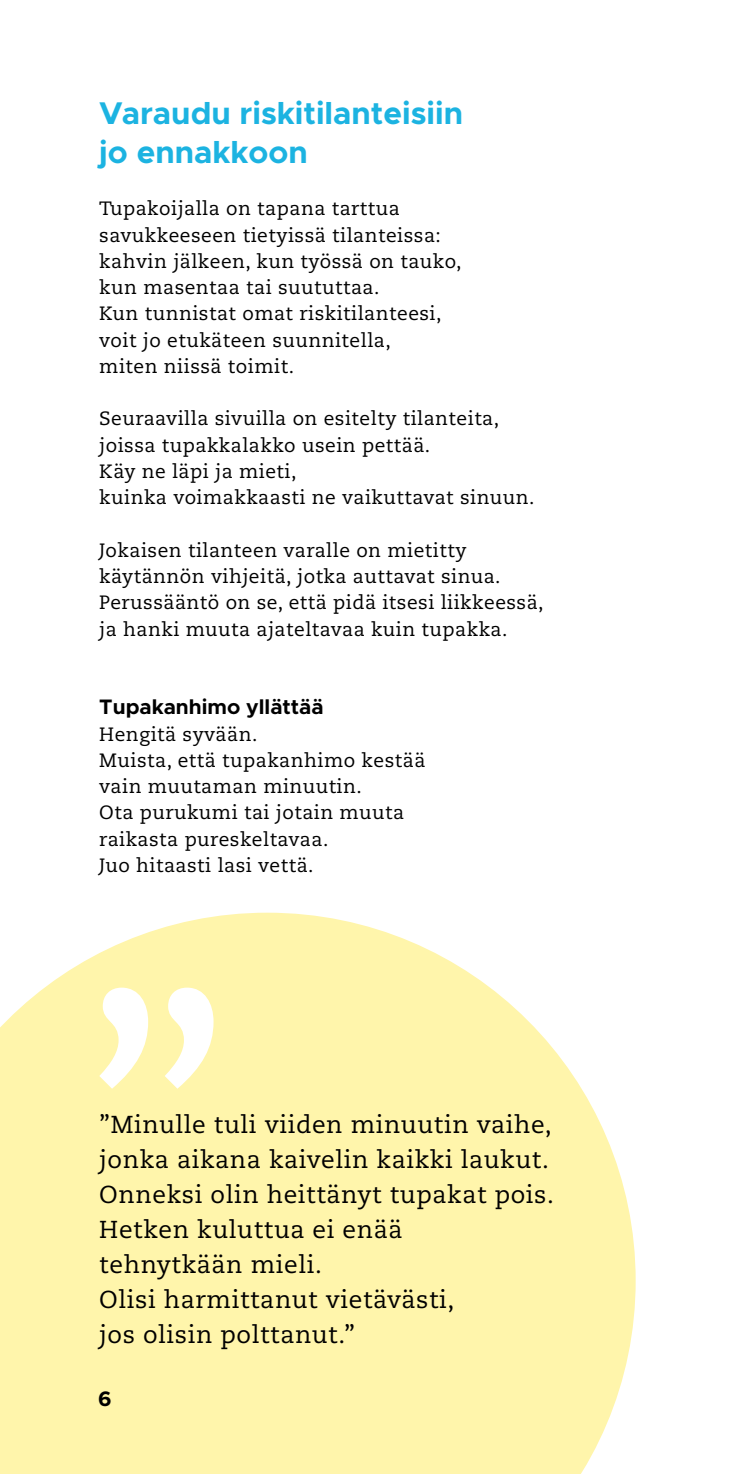
<style>
.page{position:relative;width:735px;height:1474px;background:#fff}
.page>*{position:absolute;margin:0;border:0;box-sizing:border-box;transform-origin:0 0}
.Otsikko1{font:700 31.5px/38.5px "Metropolis";color:#1cb3e1}
.Sitaatti{font:24.5px/35px "Caecilia LT Std";letter-spacing:.025em;color:#000}
.Ots2{font:700 21px "Metropolis";color:#000}
.Leipis{font:19.25px "Caecilia LT Std";letter-spacing:.025em;color:#000}
</style>
<div class="page">
<svg style="left:0;top:912px;width:635px;height:561px;background:#fff6b5"></svg>
<svg style="left:99px;top:987px;width:114px;height:101px"></svg>
<p class="Otsikko1" style="left:99px;top:94px;width:365px">Varaudu riskitilanteisiin jo ennakkoon</p>
<p class="Leipis" style="left:99px;top:197px;width:302px">Tupakoijalla on tapana tarttua</p>
<p class="Leipis" style="left:99px;top:224px;width:343px">savukkeeseen tietyissä tilanteissa:</p>
<p class="Leipis" style="left:99px;top:250px;width:363px">kahvin jälkeen, kun työssä on tauko,</p>
<p class="Leipis" style="left:99px;top:276px;width:281px">kun masentaa tai suututtaa.</p>
<p class="Leipis" style="left:99px;top:302px;width:343px">Kun tunnistat omat riskitilanteesi,</p>
<p class="Leipis" style="left:99px;top:329px;width:293px">voit jo etukäteen suunnitella,</p>
<p class="Leipis" style="left:99px;top:355px;width:196px">miten niissä toimit.</p>
<p class="Leipis" style="left:99px;top:407px;width:401px">Seuraavilla sivuilla on esitelty tilanteita,</p>
<p class="Leipis" style="left:99px;top:434px;width:332px">joissa tupakkalakko usein pettää.</p>
<p class="Leipis" style="left:99px;top:460px;width:198px">Käy ne läpi ja mieti,</p>
<p class="Leipis" style="left:99px;top:486px;width:436px">kuinka voimakkaasti ne vaikuttavat sinuun.</p>
<p class="Leipis" style="left:99px;top:539px;width:368px">Jokaisen tilanteen varalle on mietitty</p>
<p class="Leipis" style="left:99px;top:565px;width:402px">käytännön vihjeitä, jotka auttavat sinua.</p>
<p class="Leipis" style="left:99px;top:591px;width:445px">Perussääntö on se, että pidä itsesi liikkeessä,</p>
<p class="Leipis" style="left:99px;top:617px;width:409px">ja hanki muuta ajateltavaa kuin tupakka.</p>
<p class="Ots2" style="left:99px;top:693px;width:226px">Tupakanhimo yllättää</p>
<p class="Leipis" style="left:99px;top:722px;width:159px">Hengitä syvään.</p>
<p class="Leipis" style="left:99px;top:749px;width:327px">Muista, että tupakanhimo kestää</p>
<p class="Leipis" style="left:99px;top:775px;width:264px">vain muutaman minuutin.</p>
<p class="Leipis" style="left:99px;top:801px;width:306px">Ota purukumi tai jotain muuta</p>
<p class="Leipis" style="left:99px;top:827px;width:230px">raikasta pureskeltavaa.</p>
<p class="Leipis" style="left:99px;top:854px;width:216px">Juo hitaasti lasi vettä.</p>
<p class="Sitaatti" style="left:99px;top:1107px;width:453px">”Minulle tuli viiden minuutin vaihe, jonka aikana kaivelin kaikki laukut.</p>
<p class="Sitaatti" style="left:99px;top:1177px;width:456px">Onneksi olin heittänyt tupakat pois.</p>
<p class="Sitaatti" style="left:99px;top:1212px;width:304px">Hetken kuluttua ei enää</p>
<p class="Sitaatti" style="left:99px;top:1247px;width:224px">tehnytkään mieli.</p>
<p class="Sitaatti" style="left:99px;top:1282px;width:356px">Olisi harmittanut vietävästi,</p>
<p class="Sitaatti" style="left:99px;top:1317px;width:257px">jos olisin polttanut.”</p>
<p class="Ots2" style="left:98px;top:1385px;width:15px">6</p>
</div>
